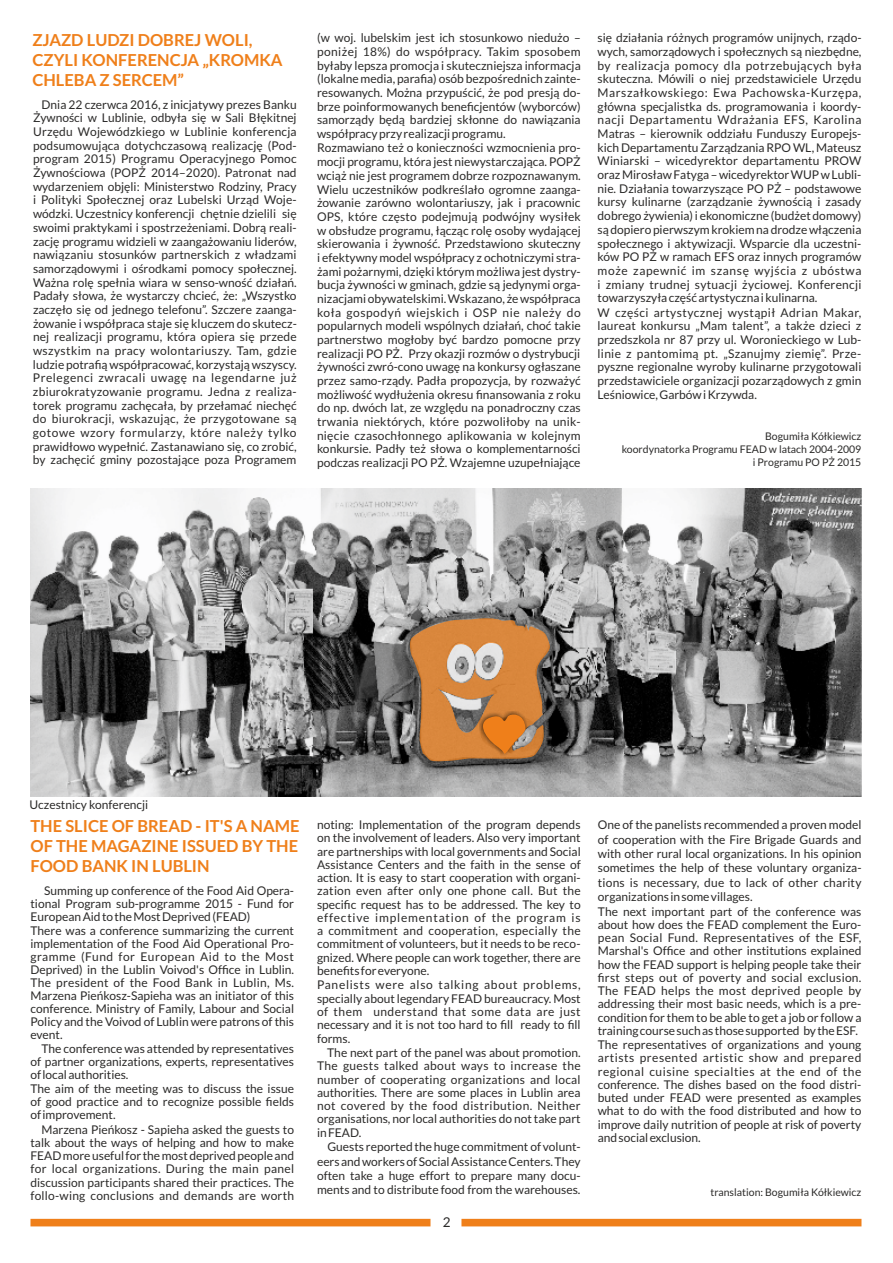
<style>
.page{position:relative;width:893px;height:1263px;background:#fff}
.page>*{position:absolute;margin:0;border:0;box-sizing:border-box;transform-origin:0 0}
.t1{font:700 16.5px/19.8px "Lato";color:#ef7f1a}
.t2{font:13.5px "Lato";color:#2b2a29}
.t3{font:12px/13.6px "Lato";color:#2b2a29;text-align:justify}
.t4{font:10.5px/12.6px "Lato";color:#2b2a29;text-align:right}
</style>
<div class="page">
<div style="left:30px;top:1219px;width:400px;height:7px;background:#ef7f1a"></div>
<div style="left:461px;top:1219px;width:400px;height:7px;background:#ef7f1a"></div>
<img style="left:31px;top:488px;width:831px;height:308px">
<svg style="left:408px;top:617px;width:144px;height:145px;background:#b98250"></svg>
<h1 class="t1" style="left:32px;top:31px;width:252px">ZJAZD LUDZI DOBREJ WOLI,<br>CZYLI KONFERENCJA „KROMKA<br>CHLEBA Z SERCEM”</h1>
<p class="t3" style="left:317px;top:32px;width:265px;text-align:left">(w woj. lubelskim jest ich stosunkowo niedużo – poniżej 18%) do współpracy. Takim sposobem byłaby lepsza promocja i skuteczniejsza informacja (lokalne media, parafia) osób bezpośrednich zainte&shy;resowanych. Można przypuścić, że pod presją do&shy;brze poinformowanych beneficjentów (wyborców) samorządy będą bardziej skłonne do nawiązania współpracy przy realizacji programu.<br>Rozmawiano też o konieczności wzmocnienia pro&shy;mocji programu, która jest niewystarczająca. POPŻ wciąż nie jest programem dobrze rozpoznawanym.<br>Wielu uczestników podkreślało ogromne zaanga&shy;żowanie zarówno wolontariuszy, jak i pracownic OPS, które często podejmują podwójny wysiłek w obsłudze programu, łącząc rolę osoby wydającej skierowania i żywność. Przedstawiono skuteczny i efektywny model współpracy z ochotniczymi stra&shy;żami pożarnymi, dzięki którym możliwa jest dystry&shy;bucja żywności w gminach, gdzie są jedynymi orga&shy;nizacjami obywatelskimi. Wskazano, że współpraca koła gospodyń wiejskich i OSP nie należy do popularnych modeli wspólnych działań, choć takie partnerstwo mogłoby być bardzo pomocne przy realizacji PO PŻ. Przy okazji rozmów o dystrybucji żywności zwró-cono uwagę na konkursy ogłaszane przez samo-rządy. Padła propozycja, by rozważyć możliwość wydłużenia okresu finansowania z roku do np. dwóch lat, ze względu na ponadroczny czas trwania niektórych, które pozwoliłoby na unik&shy;nięcie czasochłonnego aplikowania w kolejnym konkursie. Padły też słowa o komplementarności podczas realizacji PO PŻ. Wzajemne uzupełniające</p>
<p class="t3" style="left:33px;top:98px;width:265px;text-indent:9px">Dnia 22 czerwca 2016, z inicjatywy prezes Banku Żywności w Lublinie, odbyła się w Sali Błękitnej Urzędu Wojewódzkiego w Lublinie konferencja podsumowująca dotychczasową realizację (Pod&shy;program 2015) Programu Operacyjnego Pomoc Żywnościowa (POPŻ 2014–2020). Patronat nad wydarzeniem objęli: Ministerstwo Rodziny, Pracy i Polityki Społecznej oraz Lubelski Urząd Woje&shy;wódzki. Uczestnicy konferencji chętnie dzielili się swoimi praktykami i spostrzeżeniami. Dobrą reali&shy;zację programu widzieli w zaangażowaniu liderów, nawiązaniu stosunków partnerskich z władzami samorządowymi i ośrodkami pomocy społecznej.<br>Ważna rolę spełnia wiara w senso-wność działań.<br>Padały słowa, że wystarczy chcieć, że: „Wszystko zaczęło się od jednego telefonu”. Szczere zaanga&shy;żowanie i współpraca staje się kluczem do skutecz&shy;nej realizacji programu, która opiera się przede wszystkim na pracy wolontariuszy. Tam, gdzie ludzie potrafią współpracować, korzystają wszyscy.<br>Prelegenci zwracali uwagę na legendarne już zbiurokratyzowanie programu. Jedna z realiza&shy;torek programu zachęcała, by przełamać niechęć do biurokracji, wskazując, że przygotowane są gotowe wzory formularzy, które należy tylko prawidłowo wypełnić. Zastanawiano się, co zrobić, by zachęcić gminy pozostające poza Programem</p>
<p class="t3" style="left:598px;top:32px;width:265px;text-align:left">się działania różnych programów unijnych, rządo&shy;wych, samorządowych i społecznych są niezbędne, by realizacja pomocy dla potrzebujących była skuteczna. Mówili o niej przedstawiciele Urzędu Marszałkowskiego: Ewa Pachowska-Kurzępa, główna specjalistka ds. programowania i koordy&shy;nacji Departamentu Wdrażania EFS, Karolina Matras – kierownik oddziału Funduszy Europejs&shy;kich Departamentu Zarządzania RPO WL, Mateusz Winiarski – wicedyrektor departamentu PROW oraz Mirosław Fatyga – wicedyrektor WUP w Lubli&shy;nie. Działania towarzyszące PO PŻ – podstawowe kursy kulinarne (zarządzanie żywnością i zasady dobrego żywienia) i ekonomiczne (budżet domowy) są dopiero pierwszym krokiem na drodze włączenia społecznego i aktywizacji. Wsparcie dla uczestni&shy;ków PO PŻ w ramach EFS oraz innych programów może zapewnić im szansę wyjścia z ubóstwa i zmiany trudnej sytuacji życiowej. Konferencji towarzyszyła część artystyczna i kulinarna.<br>W części artystycznej wystąpił Adrian Makar, laureat konkursu „Mam talent”, a także dzieci z przedszkola nr 87 przy ul. Woronieckiego w Lub&shy;linie z pantomimą pt. „Szanujmy ziemię”. Prze&shy;pyszne regionalne wyroby kulinarne przygotowali przedstawiciele organizacji pozarządowych z gmin Leśniowice, Garbów i Krzywda.</p>
<p class="t4" style="left:622px;top:431px;width:241px">Bogumiła Kółkiewicz<br>koordynatorka Programu FEAD w latach 2004-2009 i Programu PO PŻ 2015</p>
<p class="t3" style="left:30px;top:798px;width:120px">Uczestnicy konferencji</p>
<h1 class="t1" style="left:30px;top:817px;width:271px;text-align:justify">THE SLICE OF BREAD - IT'S A NAME OF THE MAGAZINE ISSUED BY THE FOOD BANK IN LUBLIN</h1>
<p class="t3" style="left:317px;top:819px;width:265px;line-height:13.2px">noting: Implementation of the program depends on the involvement of leaders. Also very important are partnerships with local governments and Social Assistance Centers and the faith in the sense of action. It is easy to start cooperation with organi&shy;zation even after only one phone call. But the specific request has to be addressed. The key to effective implementation of the program is a commitment and cooperation, especially the commitment of volunteers, but it needs to be reco&shy;gnized. Where people can work together, there are benefits for everyone.</p>
<p class="t3" style="left:317px;top:979px;width:265px">Panelists were also talking about problems, specially about legendary FEAD bureaucracy. Most of them understand that some data are just necessary and it is not too hard to fill ready to fill forms.</p>
<p class="t3" style="left:317px;top:1047px;width:265px;line-height:13.2px;text-indent:10px">The next part of the panel was about promotion.<br>The guests talked about ways to increase the number of cooperating organizations and local authorities. There are some places in Lublin area not covered by the food distribution. Neither organisations, nor local authorities do not take part in FEAD.</p>
<p class="t3" style="left:317px;top:1140px;width:265px;line-height:14.4px;text-indent:10px">Guests reported the huge commitment of volunt&shy;eers and workers of Social Assistance Centers. They often take a huge effort to prepare many docu&shy;ments and to distribute food from the warehouses.</p>
<p class="t3" style="left:30px;top:884px;width:265px;line-height:12.9px;text-indent:14px">Summing up conference of the Food Aid Opera&shy;tional Program sub-programme 2015 - Fund for European Aid to the Most Deprived (FEAD)</p>
<p class="t3" style="left:30px;top:925px;width:265px;line-height:12.9px">There was a conference summarizing the current implementation of the Food Aid Operational Pro&shy;gramme (Fund for European Aid to the Most Deprived) in the Lublin Voivod's Office in Lublin.<br>The president of the Food Bank in Lublin, Ms.<br>Marzena Pieńkosz-Sapieha was an initiator of this conference. Ministry of Family, Labour and Social Policy and the Voivod of Lublin were patrons of this event.</p>
<p class="t3" style="left:30px;top:1043px;width:265px;line-height:12.9px;text-indent:11px">The conference was attended by representatives of partner organizations, experts, representatives of local authorities.</p>
<p class="t3" style="left:30px;top:1083px;width:265px;line-height:12.9px">The aim of the meeting was to discuss the issue of good practice and to recognize possible fields of improvement.</p>
<p class="t3" style="left:30px;top:1123px;width:265px;line-height:13.2px;text-indent:11px">Marzena Pieńkosz - Sapieha asked the guests to talk about the ways of helping and how to make FEAD more useful for the most deprived people and for local organizations. During the main panel discussion participants shared their practices. The follo-wing conclusions and demands are worth</p>
<p class="t2" style="left:443px;top:1216px;width:9px">2</p>
<p class="t3" style="left:598px;top:818px;width:265px;line-height:14.4px;text-align:left">One of the panelists recommended a proven model of cooperation with the Fire Brigade Guards and with other rural local organizations. In his opinion sometimes the help of these voluntary organiza&shy;tions is necessary, due to lack of other charity organizations in some villages.<br>The next important part of the conference was</p>
<p class="t3" style="left:598px;top:918px;width:265px;line-height:13.2px">about how does the FEAD complement the Euro&shy;pean Social Fund. Representatives of the ESF, Marshal's Office and other institutions explained how the FEAD support is helping people take their first steps out of poverty and social exclusion.<br>The FEAD helps the most deprived people by addressing their most basic needs, which is a pre&shy;condition for them to be able to get a job or follow a training course such as those supported by the ESF.</p>
<p class="t3" style="left:598px;top:1039px;width:265px;line-height:13.2px">The representatives of organizations and young artists presented artistic show and prepared regional cuisine specialties at the end of the conference. The dishes based on the food distri&shy;buted under FEAD were presented as examples what to do with the food distributed and how to improve daily nutrition of people at risk of poverty and social exclusion.</p>
<p class="t4" style="left:710px;top:1187px;width:152px">translation: Bogumiła Kółkiewicz</p>
</div>
